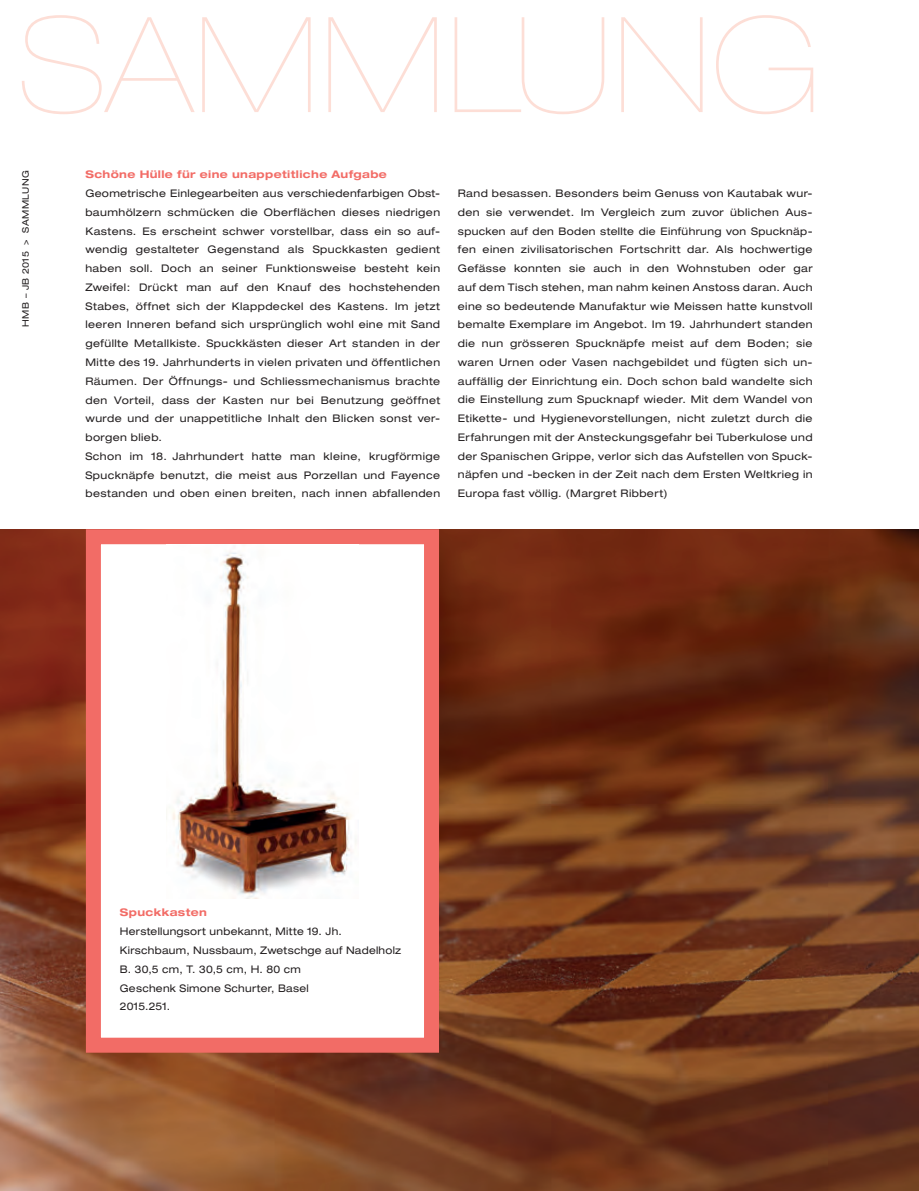
<style>
.page{position:relative;width:919px;height:1191px;background:#fff}
.page>*{position:absolute;margin:0;border:0;box-sizing:border-box;transform-origin:0 0}
.t1{font:900 expanded 132.75px "Helvetica Neue";letter-spacing:.02em;color:#fdded6}
.t2{font:expanded 10.5px/18.8px "Helvetica Neue";letter-spacing:.035em;color:#231f20}
.t3{font:expanded 9px "Helvetica Neue";letter-spacing:.05em;color:#231f20}
.s1{font-weight:700;color:#f26c66}
</style>
<div class="page">
<img style="left:0;top:529px;width:918px;height:662px">
<div style="left:86px;top:529px;width:353px;height:523px;background:#fff;border:15px solid #f26c66"></div>
<img style="left:166px;top:544px;width:192px;height:354px">
<p class="t1" style="left:17px;top:-12px;width:804px">SAMMLUNG</p>
<p class="t3" style="left:20px;top:327px;width:158px;rotate:-90deg">HMB – JB 2015 &gt; SAMMLUNG</p>
<p class="t2" style="left:85px;top:165px;width:356px"><span class="s1">Schöne Hülle für eine unappetitliche Aufgabe </span>Geometrische Einlegearbeiten aus verschiedenfarbigen Obst&shy;baumhölzern schmücken die Oberflächen dieses niedrigen Kastens. Es erscheint schwer vorstellbar, dass ein so auf&shy;wendig gestalteter Gegenstand als Spuckkasten gedient haben soll. Doch an seiner Funktionsweise besteht kein Zweifel: Drückt man auf den Knauf des hochstehenden Stabes, öffnet sich der Klappdeckel des Kastens. Im jetzt leeren Inneren befand sich ursprünglich wohl eine mit Sand gefüllte Metallkiste. Spuckkästen dieser Art standen in der Mitte des 19. Jahrhunderts in vielen privaten und öffentlichen Räumen. Der Öffnungs- und Schliessmechanismus brachte den Vorteil, dass der Kasten nur bei Benutzung geöffnet wurde und der unappetitliche Inhalt den Blicken sonst ver&shy;borgen blieb.<br>Schon im 18. Jahrhundert hatte man kleine, krugförmige Spucknäpfe benutzt, die meist aus Porzellan und Fayence bestanden und oben einen breiten, nach innen abfallenden</p>
<p class="t2" style="left:458px;top:184px;width:356px;text-align:justify">Rand besassen. Besonders beim Genuss von Kautabak wur&shy;den sie verwendet. Im Vergleich zum zuvor üblichen Aus&shy;spucken auf den Boden stellte die Einführung von Spucknäp&shy;fen einen zivilisatorischen Fortschritt dar. Als hochwertige Gefässe konnten sie auch in den Wohnstuben oder gar auf dem Tisch stehen, man nahm keinen Anstoss daran. Auch eine so bedeutende Manufaktur wie Meissen hatte kunstvoll bemalte Exemplare im Angebot. Im 19. Jahrhundert standen die nun grösseren Spucknäpfe meist auf dem Boden; sie waren Urnen oder Vasen nachgebildet und fügten sich un&shy;auffällig der Einrichtung ein. Doch schon bald wandelte sich die Einstellung zum Spucknapf wieder. Mit dem Wandel von Etikette- und Hygienevorstellungen, nicht zuletzt durch die Erfahrungen mit der Ansteckungsgefahr bei Tuberkulose und der Spanischen Grippe, verlor sich das Aufstellen von Spuck&shy;näpfen und -becken in der Zeit nach dem Ersten Weltkrieg in Europa fast völlig. (Margret Ribbert)</p>
<p class="t2" style="left:120px;top:903px;width:283px"><span class="s1">Spuckkasten<br></span>Herstellungsort unbekannt, Mitte 19. Jh.<br>Kirschbaum, Nussbaum, Zwetschge auf Nadelholz<br>B. 30,5 cm, T. 30,5 cm, H. 80 cm<br>Geschenk Simone Schurter, Basel<br>2015.251.</p>
</div>
